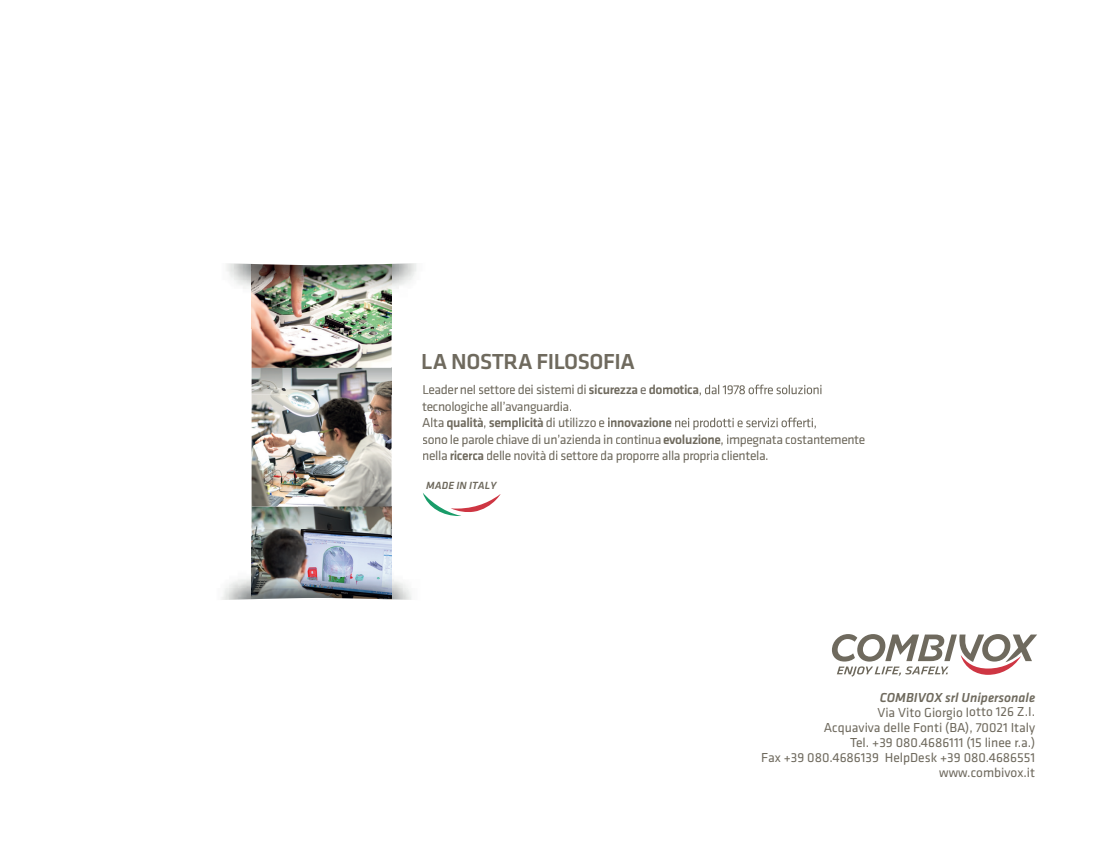
<style>
.page{position:relative;width:1107px;height:851px;background:#fff}
.page>*{position:absolute;margin:0;border:0;box-sizing:border-box;transform-origin:0 0}
.t1{font:500 22.5px "Klavika";letter-spacing:-.02em;color:#6f6a5e}
.t2{font:13.5px/16.5px "Klavika";letter-spacing:-.03em;color:#6f6a5e}
.t3{font:13.5px/15px "Klavika";color:#6f6a5e;text-align:right}
.t4{font:13.5px "Klavika Medium Italic OSF";color:#6f6a5e}
.t5{font:10.8px "Klavika Medium Italic OSF";color:#6f6a5e}
.s1{font-weight:500}
.s2{color:#6d6860}
</style>
<div class="page">
<svg style="left:832px;top:634px;width:205px;height:42px"></svg>
<img style="left:252px;top:529px;width:139px;height:7px">
<img style="left:252px;top:506px;width:46px;height:23px">
<img style="left:298px;top:506px;width:93px;height:23px">
<img style="left:252px;top:394px;width:139px;height:112px">
<img style="left:252px;top:368px;width:46px;height:26px">
<img style="left:298px;top:368px;width:93px;height:26px">
<img style="left:252px;top:329px;width:139px;height:39px">
<img style="left:226px;top:265px;width:191px;height:64px">
<svg style="left:226px;top:263px;width:191px;height:2px"></svg>
<img style="left:221px;top:536px;width:191px;height:62px">
<svg style="left:221px;top:598px;width:191px;height:2px"></svg>
<svg style="left:423px;top:385px;width:5px;height:9px"></svg>
<svg style="left:699px;top:384px;width:122px;height:11px"></svg>
<svg style="left:675px;top:417px;width:141px;height:13px"></svg>
<svg style="left:423px;top:493px;width:77px;height:23px"></svg>
<h1 class="t1" style="left:421px;top:349px;width:215px">LA NOSTRA FILOSOFIA</h1>
<p class="t2" style="left:422px;top:381px;width:444px;text-indent:6px">eader nel settore dei sistemi di <span class="s1">sicurezza</span> <span class="s2">e</span> <span class="s1">domotica<br></span>tecnologiche all’avanguardia.<br>Alta <span class="s1">qualità</span><span class="s2">,</span> <span class="s1">semplicità</span> di utilizzo e <span class="s1">innovazione<br></span>sono le parole chiave di un’azienda in continua <span class="s1">evoluzione</span>, impegnata costantemente nella <span class="s1">ricerca</span> delle novità di settore da proporre alla propria clientela.</p>
<p class="t5" style="left:426px;top:480px;width:71px">MADE IN ITALY</p>
<p class="t4" style="left:880px;top:689px;width:157px">COMBIVOX srl Unipersonale</p>
<p class="t3" style="left:761px;top:704px;width:276px">Via Vito Giorgio lotto 126 Z.I.<br>Acquaviva delle Fonti (BA), 70021 Italy<br>Tel. +39 080.4686111 (15 linee r.a.)<br>Fax +39 080.4686139 HelpDesk +39 080.4686551 www.combivox.it</p>
</div>
